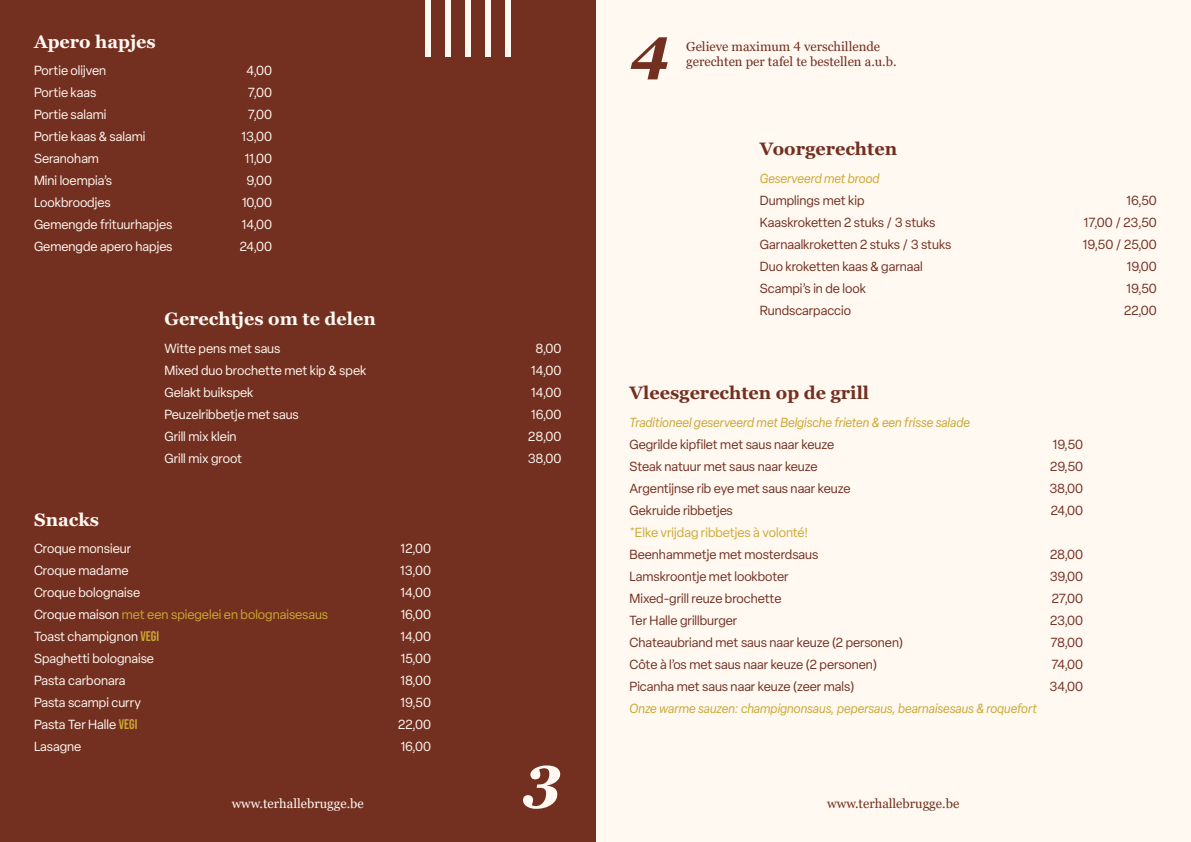
<style>
.page{position:relative;width:1191px;height:842px;background:#fff}
.page>*{position:absolute;margin:0;border:0;box-sizing:border-box;transform-origin:0 0}
.t1{font:italic 700 60px "Georgia Pro";color:#fff9f2}
.t2{font:italic 700 60px "Georgia Pro";color:#732f20}
.t3{font:700 18px "Georgia Pro";color:#fff9f2}
.t4{font:700 18px "Georgia Pro";color:#732f20}
.t5{font:13px "Elza";color:#732f20}
.t6{font:13px "Elza";color:#fff9f2}
.t7{font:italic 13px "Elza";color:#cca834}
.t8{font:13px/15px "Georgia Pro";color:#732f20}
.t9{font:13px "Elza";color:#cca834}
.t10{font:13px "Georgia Pro";color:#fff9f2}
.s1{color:#fff9f2}
.s2{font-family:"Bebas Neue Semi Rounded";font-size:14px;color:#cca834}
</style>
<div class="page">
<div style="left:595px;top:0;width:596px;height:842px;background:#fff9f2"></div>
<div style="left:0;top:0;width:595px;height:842px;background:#732f20"></div>
<div style="left:505px;top:0;width:5px;height:57px;background:#fff9f2"></div>
<div style="left:485px;top:0;width:5px;height:57px;background:#fff9f2"></div>
<div style="left:465px;top:0;width:5px;height:57px;background:#fff9f2"></div>
<div style="left:445px;top:0;width:6px;height:57px;background:#fff9f2"></div>
<div style="left:425px;top:0;width:6px;height:57px;background:#fff9f2"></div>
<h2 class="t3" style="left:34px;top:31px;width:123px">Apero hapjes</h2>
<p class="t6" style="left:34px;top:62px;width:74px">Portie olijven</p>
<p class="t6" style="left:246px;top:62px;width:27px">4,00</p>
<p class="t6" style="left:34px;top:84px;width:64px">Portie kaas</p>
<p class="t6" style="left:248px;top:84px;width:26px">7,00</p>
<p class="t6" style="left:34px;top:106px;width:74px">Portie salami</p>
<p class="t6" style="left:248px;top:106px;width:26px">7,00</p>
<p class="t6" style="left:34px;top:128px;width:113px">Portie kaas &amp; salami</p>
<p class="t6" style="left:241px;top:128px;width:32px">13,00</p>
<p class="t6" style="left:34px;top:150px;width:67px">Seranoham</p>
<p class="t6" style="left:245px;top:150px;width:29px">11,00</p>
<p class="t6" style="left:34px;top:172px;width:80px">Mini loempia’s</p>
<p class="t6" style="left:247px;top:172px;width:27px">9,00</p>
<p class="t6" style="left:34px;top:194px;width:78px">Lookbroodjes</p>
<p class="t6" style="left:242px;top:194px;width:32px">10,00</p>
<p class="t6" style="left:34px;top:216px;width:140px">Gemengde frituurhapjes</p>
<p class="t6" style="left:242px;top:216px;width:32px">14,00</p>
<p class="t6" style="left:34px;top:238px;width:140px">Gemengde apero hapjes</p>
<p class="t6" style="left:240px;top:238px;width:34px">24,00</p>
<h2 class="t3" style="left:164px;top:309px;width:213px">Gerechtjes om te delen</h2>
<p class="t6" style="left:164px;top:340px;width:117px">Witte pens met saus</p>
<p class="t6" style="left:535px;top:340px;width:27px">8,00</p>
<p class="t6" style="left:164px;top:362px;width:203px">Mixed duo brochette met kip &amp; spek</p>
<p class="t6" style="left:531px;top:362px;width:32px">14,00</p>
<p class="t6" style="left:164px;top:384px;width:90px">Gelakt buikspek</p>
<p class="t6" style="left:531px;top:384px;width:32px">14,00</p>
<p class="t6" style="left:164px;top:406px;width:136px">Peuzelribbetje met saus</p>
<p class="t6" style="left:531px;top:406px;width:32px">16,00</p>
<p class="t6" style="left:164px;top:428px;width:74px">Grill mix klein</p>
<p class="t6" style="left:528px;top:428px;width:35px">28,00</p>
<p class="t6" style="left:164px;top:450px;width:79px">Grill mix groot</p>
<p class="t6" style="left:528px;top:450px;width:35px">38,00</p>
<h2 class="t3" style="left:34px;top:509px;width:66px">Snacks</h2>
<p class="t6" style="left:34px;top:540px;width:99px">Croque monsieur</p>
<p class="t6" style="left:401px;top:540px;width:32px">12,00</p>
<p class="t6" style="left:34px;top:562px;width:96px">Croque madame</p>
<p class="t6" style="left:400px;top:562px;width:32px">13,00</p>
<p class="t6" style="left:34px;top:584px;width:108px">Croque bolognaise</p>
<p class="t6" style="left:400px;top:584px;width:32px">14,00</p>
<p class="t9" style="left:34px;top:606px;width:295px"><span class="s1">Croque maison</span> met een spiegelei en bolognaisesaus</p>
<p class="t6" style="left:401px;top:606px;width:32px">16,00</p>
<p class="t6" style="left:34px;top:628px;width:127px">Toast champignon <span class="s2">VEGI</span></p>
<p class="t6" style="left:400px;top:628px;width:32px">14,00</p>
<p class="t6" style="left:34px;top:650px;width:121px">Spaghetti bolognaise</p>
<p class="t6" style="left:401px;top:650px;width:32px">15,00</p>
<p class="t6" style="left:34px;top:672px;width:93px">Pasta carbonara</p>
<p class="t6" style="left:400px;top:672px;width:32px">18,00</p>
<p class="t6" style="left:34px;top:694px;width:108px">Pasta scampi curry</p>
<p class="t6" style="left:400px;top:694px;width:32px">19,50</p>
<p class="t6" style="left:34px;top:716px;width:105px">Pasta Ter Halle <span class="s2">VEGI</span></p>
<p class="t6" style="left:398px;top:716px;width:34px">22,00</p>
<p class="t6" style="left:34px;top:738px;width:49px">Lasagne</p>
<p class="t6" style="left:401px;top:738px;width:32px">16,00</p>
<h1 class="t2" style="left:629px;top:22px;width:41px">4</h1>
<p class="t8" style="left:686px;top:39px;width:212px">Gelieve maximum 4 verschillende gerechten per tafel te bestellen a.u.b.</p>
<h2 class="t4" style="left:760px;top:139px;width:139px">Voorgerechten</h2>
<p class="t7" style="left:760px;top:170px;width:121px">Geserveerd met brood</p>
<p class="t5" style="left:760px;top:192px;width:106px">Dumplings met kip</p>
<p class="t5" style="left:1126px;top:192px;width:32px">16,50</p>
<p class="t5" style="left:760px;top:214px;width:177px">Kaaskroketten 2 stuks / 3 stuks</p>
<p class="t5" style="left:1083px;top:214px;width:75px">17,00 / 23,50</p>
<p class="t5" style="left:760px;top:236px;width:193px">Garnaalkroketten 2 stuks / 3 stuks</p>
<p class="t5" style="left:1083px;top:236px;width:75px">19,50 / 25,00</p>
<p class="t5" style="left:760px;top:258px;width:164px">Duo kroketten kaas &amp; garnaal</p>
<p class="t5" style="left:1126px;top:258px;width:32px">19,00</p>
<p class="t5" style="left:760px;top:280px;width:107px">Scampi’s in de look</p>
<p class="t5" style="left:1126px;top:280px;width:32px">19,50</p>
<p class="t5" style="left:760px;top:302px;width:93px">Rundscarpaccio</p>
<p class="t5" style="left:1124px;top:302px;width:34px">22,00</p>
<h2 class="t4" style="left:629px;top:383px;width:241px">Vleesgerechten op de grill</h2>
<p class="t7" style="left:629px;top:414px;width:342px">Traditioneel geserveerd met Belgische frieten &amp; een frisse salade</p>
<p class="t5" style="left:629px;top:436px;width:206px">Gegrilde kipfilet met saus naar keuze</p>
<p class="t5" style="left:1052px;top:436px;width:32px">19,50</p>
<p class="t5" style="left:629px;top:458px;width:190px">Steak natuur met saus naar keuze</p>
<p class="t5" style="left:1050px;top:458px;width:35px">29,50</p>
<p class="t5" style="left:629px;top:480px;width:222px">Argentijnse rib eye met saus naar keuze</p>
<p class="t5" style="left:1049px;top:480px;width:35px">38,00</p>
<p class="t5" style="left:629px;top:502px;width:105px">Gekruide ribbetjes</p>
<p class="t5" style="left:1050px;top:502px;width:34px">24,00</p>
<p class="t9" style="left:629px;top:524px;width:180px">*Elke vrijdag ribbetjes à volonté!</p>
<p class="t5" style="left:629px;top:546px;width:190px">Beenhammetje met mosterdsaus</p>
<p class="t5" style="left:1050px;top:546px;width:35px">28,00</p>
<p class="t5" style="left:629px;top:568px;width:161px">Lamskroontje met lookboter</p>
<p class="t5" style="left:1049px;top:568px;width:35px">39,00</p>
<p class="t5" style="left:629px;top:590px;width:153px">Mixed-grill reuze brochette</p>
<p class="t5" style="left:1051px;top:590px;width:33px">27,00</p>
<p class="t5" style="left:629px;top:612px;width:109px">Ter Halle grillburger</p>
<p class="t5" style="left:1050px;top:612px;width:35px">23,00</p>
<p class="t5" style="left:629px;top:634px;width:275px">Chateaubriand met saus naar keuze (2 personen)</p>
<p class="t5" style="left:1050px;top:634px;width:34px">78,00</p>
<p class="t5" style="left:629px;top:656px;width:249px">Côte à l’os met saus naar keuze (2 personen)</p>
<p class="t5" style="left:1051px;top:656px;width:33px">74,00</p>
<p class="t5" style="left:629px;top:678px;width:226px">Picanha met saus naar keuze (zeer mals)</p>
<p class="t5" style="left:1049px;top:678px;width:35px">34,00</p>
<p class="t7" style="left:629px;top:700px;width:409px">Onze warme sauzen: champignonsaus, pepersaus, bearnaisesaus &amp; roquefort</p>
<h1 class="t1" style="left:522px;top:751px;width:41px">3</h1>
<p class="t10" style="left:232px;top:796px;width:134px">www.terhallebrugge.be</p>
<p class="t8" style="left:827px;top:796px;width:134px">www.terhallebrugge.be</p>
</div>
